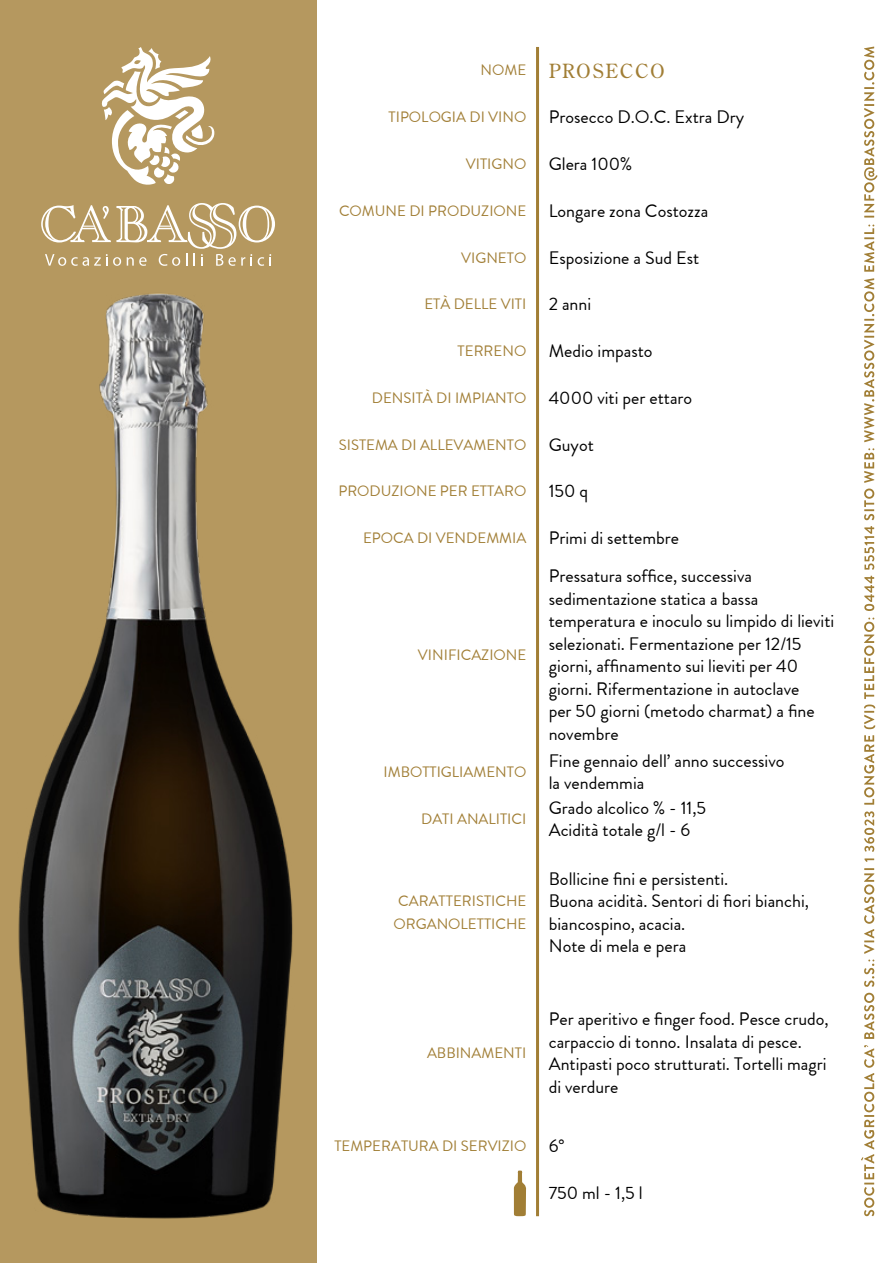
<style>
.page{position:relative;width:893px;height:1263px;background:#fff}
.page>*{position:absolute;margin:0;border:0;box-sizing:border-box;transform-origin:0 0}
.t1{font:19.5px "Century Old Style Std";letter-spacing:.09em;color:#a17e35}
.t2{font:18px/22.5px "Brandon Grotesque";color:#000}
.t3{font:15px/22.5px "Brandon Grotesque";color:#a17e35;text-align:center}
</style>
<div class="page">
<div style="left:0;top:0;width:316px;height:1263px;background:#b5985f"></div>
<img style="left:18px;top:293px;width:275px;height:926px">
<svg style="left:101px;top:47px;width:114px;height:138px"></svg>
<svg style="left:41px;top:203px;width:234px;height:63px"></svg>
<hr style="left:536px;top:47px;width:3px;height:1169px;background:#a17e35">
<svg style="left:861px;top:47px;width:16px;height:1169px"></svg>
<svg style="left:514px;top:1170px;width:12px;height:46px"></svg>
<p class="t3" style="left:481px;top:59px;width:47px">NOME</p>
<p class="t3" style="left:389px;top:106px;width:139px">TIPOLOGIA DI VINO</p>
<p class="t3" style="left:466px;top:153px;width:62px">VITIGNO</p>
<p class="t3" style="left:339px;top:199px;width:189px">COMUNE DI PRODUZIONE</p>
<p class="t3" style="left:461px;top:246px;width:67px">VIGNETO</p>
<p class="t3" style="left:424px;top:293px;width:103px">ETÀ DELLE VITI</p>
<p class="t3" style="left:458px;top:340px;width:70px">TERRENO</p>
<p class="t3" style="left:372px;top:387px;width:156px">DENSITÀ DI IMPIANTO</p>
<p class="t3" style="left:339px;top:433px;width:189px">SISTEMA DI ALLEVAMENTO</p>
<p class="t3" style="left:338px;top:480px;width:189px">PRODUZIONE PER ETTARO</p>
<p class="t3" style="left:363px;top:527px;width:165px">EPOCA DI VENDEMMIA</p>
<p class="t3" style="left:418px;top:644px;width:110px">VINIFICAZIONE</p>
<p class="t3" style="left:383px;top:761px;width:144px">IMBOTTIGLIAMENTO</p>
<p class="t3" style="left:421px;top:807px;width:107px">DATI ANALITICI</p>
<p class="t3" style="left:393px;top:890px;width:134px">CARATTERISTICHE<br>ORGANOLETTICHE</p>
<p class="t3" style="left:427px;top:1041px;width:101px">ABBINAMENTI</p>
<p class="t3" style="left:334px;top:1135px;width:194px">TEMPERATURA DI SERVIZIO</p>
<p class="t1" style="left:549px;top:58px;width:118px">PROSECCO</p>
<p class="t2" style="left:549px;top:106px;width:197px">Prosecco D.O.C. Extra Dry</p>
<p class="t2" style="left:549px;top:153px;width:85px">Glera 100%</p>
<p class="t2" style="left:549px;top:200px;width:161px">Longare zona Costozza</p>
<p class="t2" style="left:549px;top:246px;width:152px">Esposizione a Sud Est</p>
<p class="t2" style="left:549px;top:293px;width:44px">2 anni</p>
<p class="t2" style="left:549px;top:340px;width:105px">Medio impasto</p>
<p class="t2" style="left:549px;top:387px;width:145px">4000 viti per ettaro</p>
<p class="t2" style="left:549px;top:433px;width:47px">Guyot</p>
<p class="t2" style="left:549px;top:480px;width:41px">150 q</p>
<p class="t2" style="left:549px;top:527px;width:132px">Primi di settembre</p>
<p class="t2" style="left:549px;top:565px;width:287px">Pressatura soffice, successiva sedimentazione statica a bassa temperatura e inoculo su limpido di lieviti selezionati. Fermentazione per 12/15 giorni, affinamento sui lieviti per 40 giorni. Rifermentazione in autoclave<br>per 50 giorni (metodo charmat) a fine novembre</p>
<p class="t2" style="left:549px;top:749px;width:237px">Fine gennaio dell’ anno successivo la vendemmia</p>
<p class="t2" style="left:549px;top:796px;width:159px">Grado alcolico % - 11,5<br>Acidità totale g/l - 6</p>
<p class="t2" style="left:549px;top:867px;width:262px">Bollicine fini e persistenti.<br>Buona acidità. Sentori di fiori bianchi, biancospino, acacia.<br>Note di mela e pera</p>
<p class="t2" style="left:549px;top:1008px;width:281px">Per aperitivo e finger food. Pesce crudo, carpaccio di tonno. Insalata di pesce.<br>Antipasti poco strutturati. Tortelli magri di verdure</p>
<p class="t2" style="left:549px;top:1135px;width:17px">6°</p>
<p class="t2" style="left:549px;top:1182px;width:95px">750 ml - 1,5 l</p>
</div>
